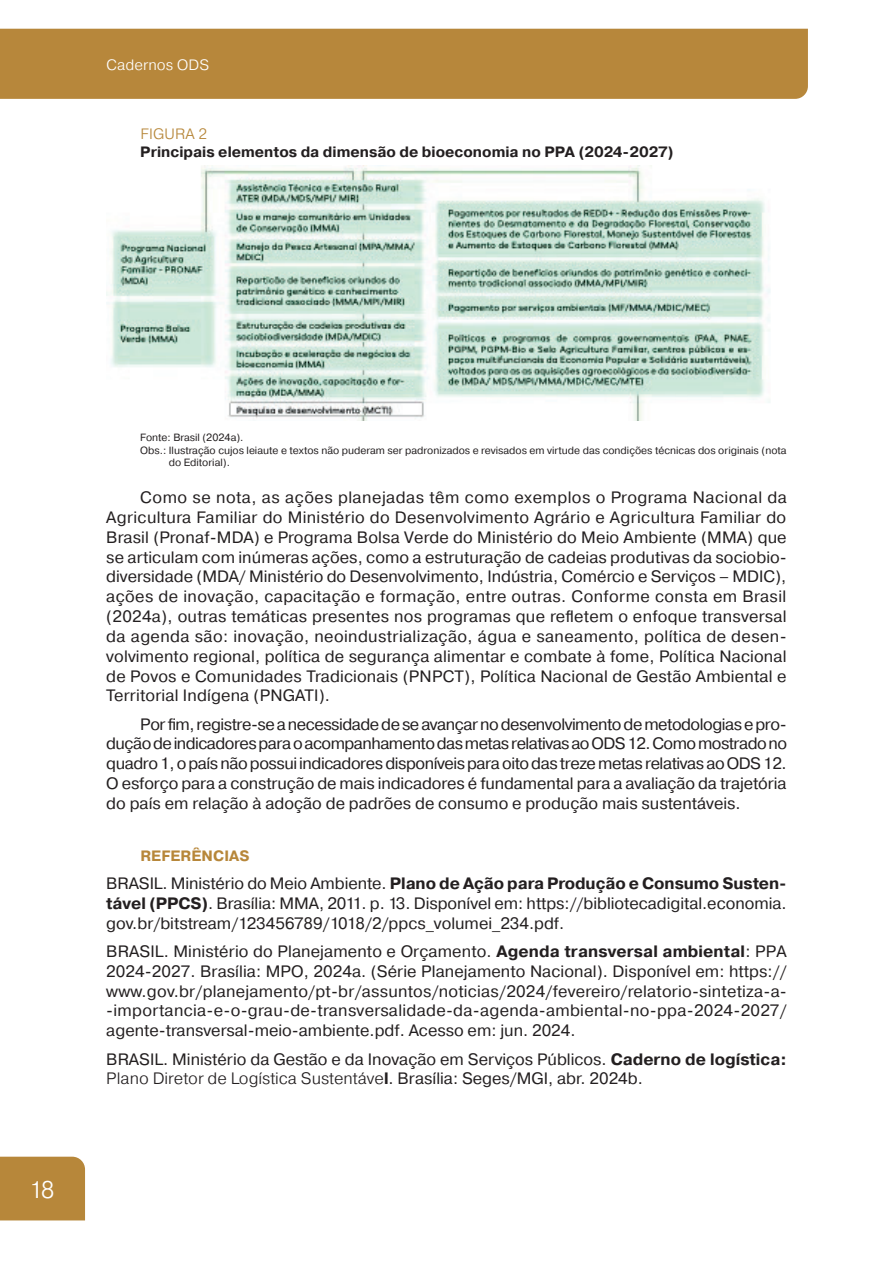
<style>
.page{position:relative;width:893px;height:1263px;background:#fff}
.page>*{position:absolute;margin:0;border:0;box-sizing:border-box;transform-origin:0 0}
.t1{font:300 24px "Pragmatica";color:#fff}
.texto_corrido_COM_recuo{font:16.5px/19.8px "Pragmatica";color:#231f20;text-align:justify}
.referencias_texto{font:16.5px/19.8px "Pragmatica";color:#231f20;text-align:justify}
.titulo_2_grafico_sozinho{font:700 15px "Pragmatica";color:#231f20}
.t2{font:300 15px "Pragmatica";color:#fff}
.referencias_titulo{font:700 15px "Pragmatica";letter-spacing:.01em;color:#b7873a}
.titulo_1_grafico{font:300 15px "Pragmatica";letter-spacing:.01em;color:#b7873a}
.elaboracao_grafico{font:10.5px/12.6px "Pragmatica";color:#231f20}
.fonte_grafico{font:10.5px "Pragmatica";color:#231f20}
.s1{font-weight:700}
.s2{font-weight:300}
</style>
<div class="page">
<div style="left:0;top:29px;width:808px;height:70px;background:#b7873b"></div>
<div style="left:0;top:1157px;width:85px;height:63px;background:#b7873a"></div>
<img style="left:106px;top:165px;width:664px;height:255px">
<p class="t2" style="left:106px;top:55px;width:104px">Cadernos ODS</p>
<p class="titulo_1_grafico" style="left:140px;top:125px;width:68px">FIGURA 2</p>
<p class="titulo_2_grafico_sozinho" style="left:140px;top:142px;width:535px">Principais elementos da dimensão de bioeconomia no PPA (2024-2027)</p>
<h1 class="t1" style="left:29px;top:1174px;width:27px">18</h1>
<p class="fonte_grafico" style="left:140px;top:431px;width:105px">Fonte: Brasil (2024a).</p>
<p class="elaboracao_grafico" style="left:169px;top:444px;width:619px;text-indent:-29px">Obs.: Ilustração cujos leiaute e textos não puderam ser padronizados e revisados em virtude das condições técnicas dos originais (nota do Editorial).</p>
<p class="texto_corrido_COM_recuo" style="left:106px;top:488px;width:682px;text-indent:34px">Como se nota, as ações planejadas têm como exemplos o Programa Nacional da Agricultura Familiar do Ministério do Desenvolvimento Agrário e Agricultura Familiar do Brasil (Pronaf-MDA) e Programa Bolsa Verde do Ministério do Meio Ambiente (MMA) que se articulam com inúmeras ações, como a estruturação de cadeias produtivas da sociobio&shy;diversidade (MDA/ Ministério do Desenvolvimento, Indústria, Comércio e Serviços – MDIC), ações de inovação, capacitação e formação, entre outras. Conforme consta em Brasil (2024a), outras temáticas presentes nos programas que refletem o enfoque transversal da agenda são: inovação, neoindustrialização, água e saneamento, política de desen&shy;volvimento regional, política de segurança alimentar e combate à fome, Política Nacional de Povos e Comunidades Tradicionais (PNPCT), Política Nacional de Gestão Ambiental e Territorial Indígena (PNGATI).</p>
<p class="texto_corrido_COM_recuo" style="left:106px;top:714px;width:682px;text-indent:34px">Por fim, registre-se a necessidade de se avançar no desenvolvimento de metodologias e pro&shy;dução de indicadores para o acompanhamento das metas relativas ao ODS 12. Como mostrado no quadro 1, o país não possui indicadores disponíveis para oito das treze metas relativas ao ODS 12.<br>O esforço para a construção de mais indicadores é fundamental para a avaliação da trajetória do país em relação à adoção de padrões de consumo e produção mais sustentáveis.</p>
<p class="referencias_titulo" style="left:140px;top:846px;width:111px">REFERÊNCIAS</p>
<p class="referencias_texto" style="left:106px;top:874px;width:682px">BRASIL. Ministério do Meio Ambiente. <span class="s1">Plano de Ação para Produção e Consumo Susten&shy;tável (PPCS)</span>. Brasília: MMA, 2011. p. 13. Disponível em: https://bibliotecadigital.economia. gov.br/bitstream/123456789/1018/2/ppcs_volumei_234.pdf.</p>
<p class="referencias_texto" style="left:106px;top:942px;width:682px">BRASIL. Ministério do Planejamento e Orçamento. <span class="s1">Agenda transversal ambiental</span>: PPA 2024-2027. Brasília: MPO, 2024a. (Série Planejamento Nacional). Disponível em: https:// www.gov.br/planejamento/pt-br/assuntos/noticias/2024/fevereiro/relatorio-sintetiza-a--importancia-e-o-grau-de-transversalidade-da-agenda-ambiental-no-ppa-2024-2027/ agente-transversal-meio-ambiente.pdf. Acesso em: jun. 2024.</p>
<p class="referencias_texto" style="left:106px;top:1049px;width:682px">BRASIL. Ministério da Gestão e da Inovação em Serviços Públicos. <span class="s1">Caderno de logística:<br></span><span class="s2">Plano Diretor de Logística Sustentáve</span><span class="s1">l</span>. Brasília: Seges/MGI, abr. 2024b.</p>
</div>
